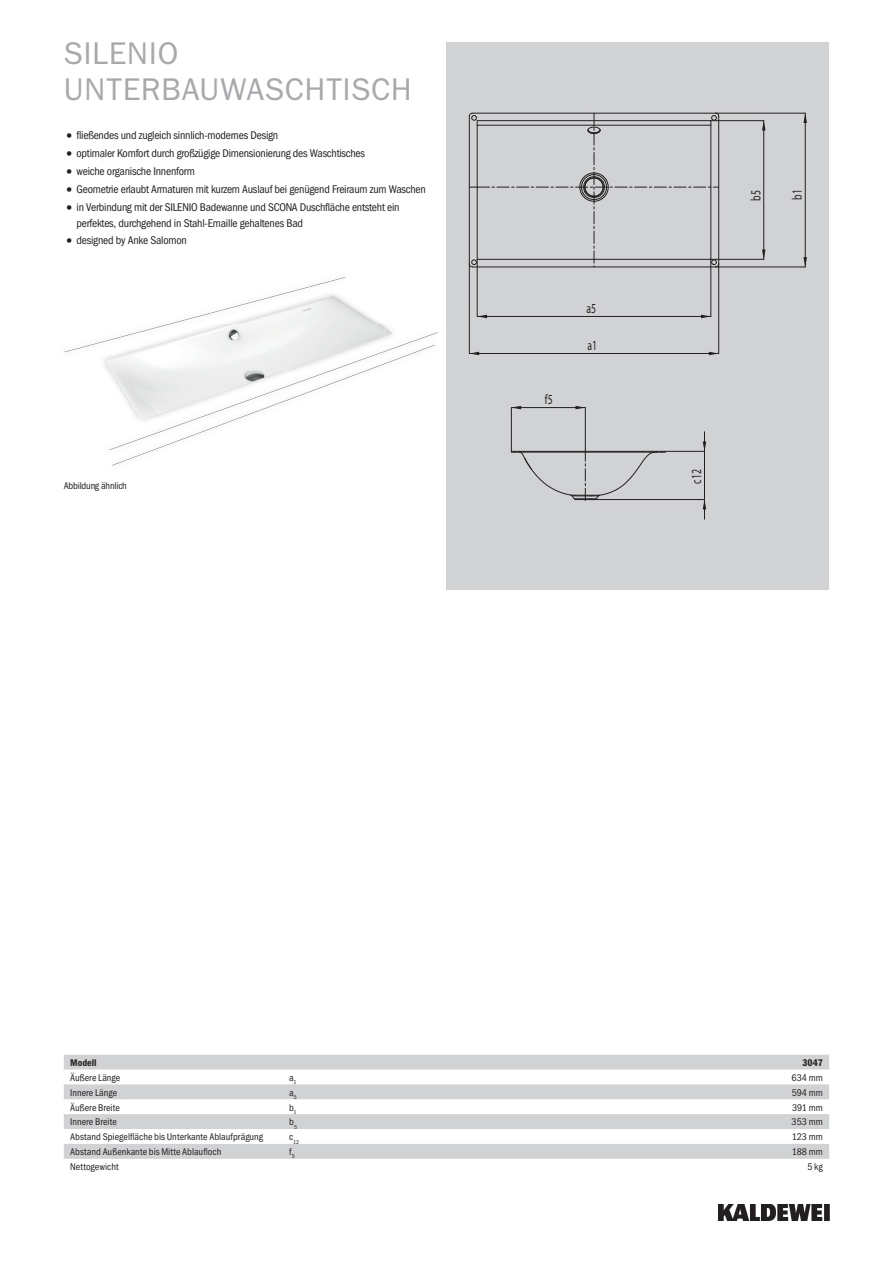
<style>
.page{position:relative;width:893px;height:1263px;background:#fff}
.page>*{position:absolute;margin:0;border:0;box-sizing:border-box;transform-origin:0 0}
.t1{font:31.5px/36px "Franklin Gothic ITC";letter-spacing:.02em;color:#a8a9ad}
.t2{font:13.95px "Myriad Pro";color:#231f20;scale:.7 1}
.t3{font:11.25px/15.8px "Franklin Gothic Cond ITC";letter-spacing:-.02em;color:#231f20}
.t4{font:9.75px "Franklin Gothic Cond ITC";color:#231f20}
.t5{font:9.75px "Franklin Gothic Cond ITC";letter-spacing:-.02em;color:#231f20}
.t6{font:600 9.75px "Franklin Gothic Cond ITC";color:#231f20}
.t7{font:5.7px "Franklin Gothic Cond ITC";color:#231f20}
.s1{font-size:15.75px}
</style>
<div class="page">
<img style="left:719px;top:1204px;width:110px;height:16px">
<div style="left:446px;top:43px;width:383px;height:547px;background:#d1d2d4"></div>
<hr style="left:472px;top:267px;width:244px;height:1px;background:#231f20">
<svg style="left:480px;top:315px;width:7px;height:3px"></svg>
<svg style="left:701px;top:315px;width:10px;height:3px"></svg>
<hr style="left:477px;top:259px;width:1px;height:57px;background:#231f20">
<hr style="left:711px;top:259px;width:1px;height:57px;background:#231f20">
<hr style="left:477px;top:316px;width:234px;height:1px;background:#231f20">
<svg style="left:709px;top:352px;width:7px;height:3px"></svg>
<svg style="left:472px;top:352px;width:7px;height:3px"></svg>
<hr style="left:718px;top:264px;width:1px;height:89px;background:#231f20">
<hr style="left:469px;top:264px;width:1px;height:89px;background:#231f20">
<hr style="left:469px;top:353px;width:250px;height:1px;background:#231f20">
<svg style="left:762px;top:249px;width:3px;height:10px"></svg>
<svg style="left:762px;top:121px;width:3px;height:9px"></svg>
<hr style="left:711px;top:259px;width:53px;height:1px;background:#231f20">
<hr style="left:711px;top:120px;width:53px;height:1px;background:#231f20">
<hr style="left:763px;top:121px;width:1px;height:138px;background:#231f20">
<svg style="left:803px;top:114px;width:4px;height:9px"></svg>
<svg style="left:803px;top:257px;width:4px;height:10px"></svg>
<hr style="left:716px;top:113px;width:89px;height:1px;background:#231f20">
<hr style="left:716px;top:267px;width:89px;height:1px;background:#231f20">
<hr style="left:805px;top:113px;width:1px;height:154px;background:#231f20">
<svg style="left:511px;top:450px;width:155px;height:51px"></svg>
<svg style="left:512px;top:406px;width:9px;height:3px"></svg>
<svg style="left:575px;top:406px;width:10px;height:3px"></svg>
<hr style="left:511px;top:408px;width:1px;height:43px;background:#231f20">
<hr style="left:585px;top:408px;width:1px;height:42px;background:#231f20">
<hr style="left:511px;top:407px;width:74px;height:1px;background:#231f20">
<hr style="left:665px;top:451px;width:39px;height:1px;background:#231f20">
<hr style="left:590px;top:499px;width:114px;height:1px;background:#231f20">
<svg style="left:703px;top:432px;width:3px;height:19px"></svg>
<hr style="left:704px;top:451px;width:1px;height:48px;background:#231f20">
<svg style="left:703px;top:499px;width:3px;height:20px"></svg>
<svg style="left:469px;top:113px;width:250px;height:154px"></svg>
<svg style="left:64px;top:277px;width:374px;height:173px"></svg>
<img style="left:112px;top:425px;width:108px;height:41px">
<svg style="left:64px;top:1054px;width:765px;height:105px;fill:#d1d2d4"></svg>
<h1 class="t1" style="left:64px;top:35px;width:349px">SILENIO<br>UNTERBAUWASCHTISCH</h1>
<p class="t3" style="left:64px;top:128px;width:216px"><span class="s1">•</span> fließendes und zugleich sinnlich-modernes Design</p>
<p class="t3" style="left:64px;top:146px;width:303px"><span class="s1">•</span> optimaler Komfort durch großzügige Dimensionierung des Waschtisches</p>
<p class="t3" style="left:64px;top:163px;width:133px"><span class="s1">•</span> weiche organische Innenform</p>
<p class="t3" style="left:64px;top:181px;width:364px"><span class="s1">•</span> Geometrie erlaubt Armaturen mit kurzem Auslauf bei genügend Freiraum zum Waschen</p>
<p class="t3" style="left:77px;top:199px;width:325px;text-indent:-13px"><span class="s1">•</span> in Verbindung mit der SILENIO Badewanne und SCONA Duschfläche entsteht ein perfektes, durchgehend in Stahl-Emaille gehaltenes Bad</p>
<p class="t3" style="left:64px;top:233px;width:125px"><span class="s1">•</span> designed by Anke Salomon</p>
<p class="t5" style="left:64px;top:480px;width:65px">Abbildung ähnlich</p>
<p class="t2" style="left:545px;top:391px;width:13px">f5</p>
<p class="t2" style="left:586px;top:300px;width:15px">a5</p>
<p class="t2" style="left:587px;top:337px;width:15px">a1</p>
<p class="t2" style="left:747px;top:200px;width:17px;rotate:-90deg">b5</p>
<p class="t2" style="left:789px;top:200px;width:17px;rotate:-90deg">b1</p>
<p class="t2" style="left:688px;top:484px;width:22px;rotate:-90deg">c12</p>
<p class="t6" style="left:70px;top:1057px;width:28px">Modell</p>
<p class="t6" style="left:802px;top:1057px;width:22px">3047</p>
<p class="t4" style="left:70px;top:1072px;width:52px">Äußere Länge</p>
<p class="t4" style="left:289px;top:1072px;width:9px">a<sub>1</sub></p>
<p class="t4" style="left:791px;top:1072px;width:33px">634 mm</p>
<p class="t4" style="left:70px;top:1087px;width:49px">Innere Länge</p>
<p class="t4" style="left:289px;top:1087px;width:9px">a<sub>5</sub></p>
<p class="t4" style="left:792px;top:1087px;width:33px">594 mm</p>
<p class="t4" style="left:70px;top:1101px;width:51px">Äußere Breite</p>
<p class="t4" style="left:289px;top:1101px;width:9px">b<sub>1</sub></p>
<p class="t4" style="left:792px;top:1101px;width:32px">391 mm</p>
<p class="t4" style="left:70px;top:1116px;width:48px">Innere Breite</p>
<p class="t4" style="left:289px;top:1116px;width:9px">b<sub>5</sub></p>
<p class="t4" style="left:792px;top:1116px;width:33px">353 mm</p>
<p class="t4" style="left:70px;top:1131px;width:195px">Abstand Spiegelfläche bis Unterkante Ablaufprägung</p>
<p class="t7" style="left:289px;top:1138px;width:11px"><sup>c</sup>12</p>
<p class="t4" style="left:792px;top:1131px;width:33px">123 mm</p>
<p class="t4" style="left:70px;top:1146px;width:153px">Abstand Außenkante bis Mitte Ablaufloch</p>
<p class="t4" style="left:289px;top:1146px;width:7px">f<sub>5</sub></p>
<p class="t4" style="left:792px;top:1146px;width:33px">188 mm</p>
<p class="t4" style="left:70px;top:1161px;width:50px">Nettogewicht</p>
<p class="t4" style="left:807px;top:1161px;width:17px">5 kg</p>
</div>
